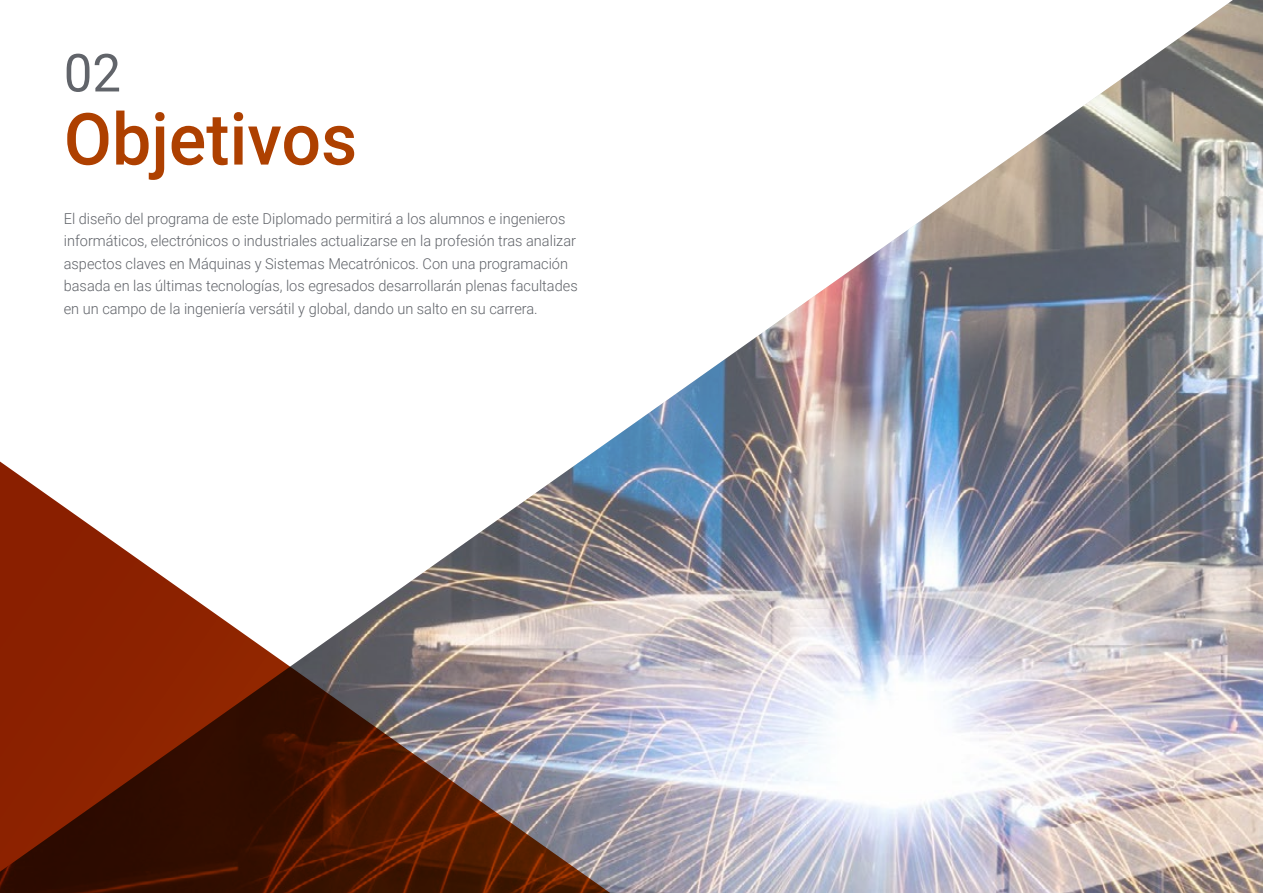
<style>
.page{position:relative;width:1263px;height:893px;background:#fff}
.page>*{position:absolute;margin:0;border:0;box-sizing:border-box;transform-origin:0 0}
.t1{font:500 72px "Roboto";color:#ae4000}
.t2{font:52.5px "Roboto";color:#61646a}
.t3{font:300 15px/22.5px "Roboto";color:#61646a}
</style>
<div class="page">
<img style="left:602px;top:0;width:661px;height:893px">
<svg style="left:0;top:446px;width:640px;height:447px"></svg>
<h2 class="t2" style="left:64px;top:36px;width:59px">02</h2>
<h1 class="t1" style="left:64px;top:89px;width:295px">Objetivos</h1>
<p class="t3" style="left:64px;top:207px;width:515px">El diseño del programa de este Diplomado permitirá a los alumnos e ingenieros informáticos, electrónicos o industriales actualizarse en la profesión tras analizar aspectos claves en Máquinas y Sistemas Mecatrónicos. Con una programación basada en las últimas tecnologías, los egresados desarrollarán plenas facultades en un campo de la ingeniería versátil y global, dando un salto en su carrera.</p>
</div>
